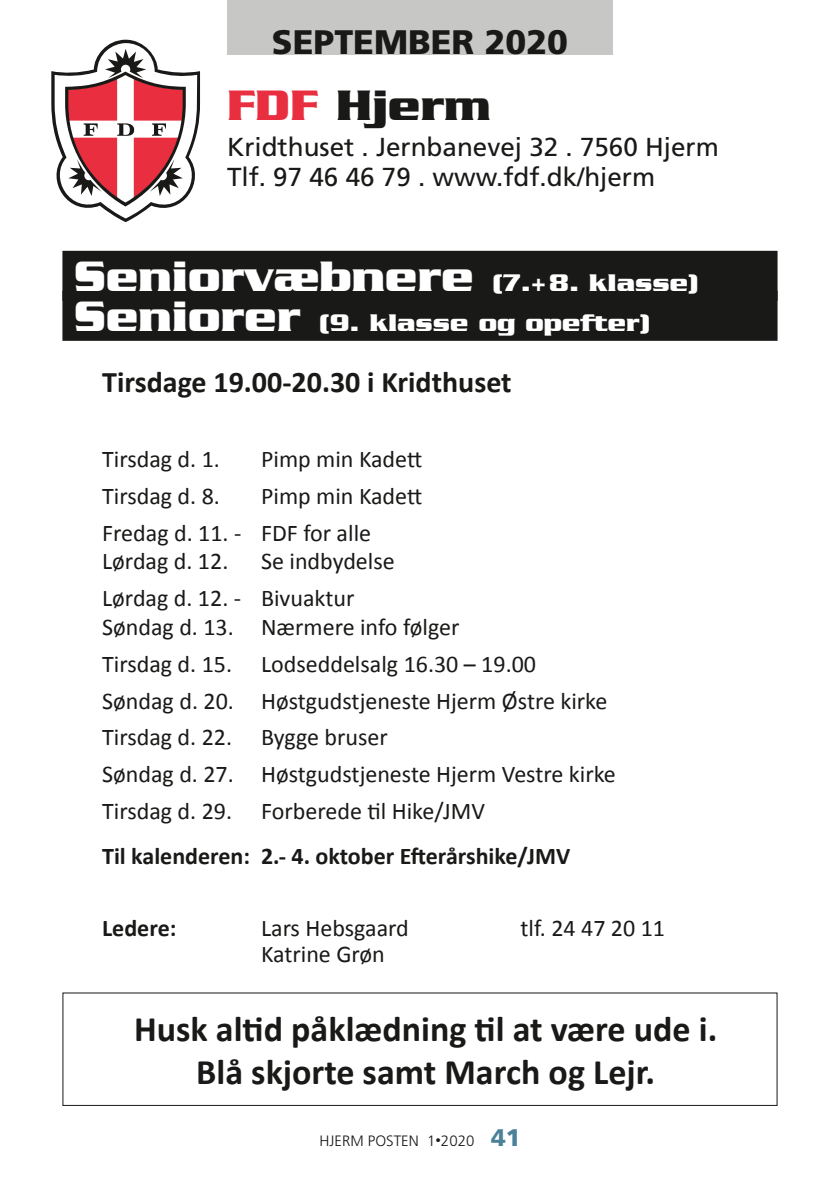
<style>
.page{position:relative;width:840px;height:1191px;background:#fff}
.page>*{position:absolute;margin:0;border:0;box-sizing:border-box;transform-origin:0 0}
.t1{font:700 46px "Serpentine";color:#fff}
.t2{font:700 46px "Serpentine";color:#191918}
.t3{font:700 36px/43.2px "Calibri";color:#191918;text-align:center}
.t4{font:900 34px "Frutiger LT Std";color:#191918}
.t5{font:700 30px "Calibri";color:#191918}
.t6{font:26px/30px "Frutiger LT Std";color:#191918}
.t7{font:700 26px "Serpentine";color:#fff}
.t8{font:24px/36.8px "Calibri";color:#191918}
.t9{font:700 24px "Calibri";color:#191918}
.t10{font:300 15px "Frutiger LT Std";color:#191918}
.s1{color:#e92f3f}
.s2{font-size:26px}
.s3{font-size:46px}
.s4{font-size:11px}
.s5{font-weight:900;font-size:24px;color:#4b8299}
</style>
<div class="page">
<svg style="left:51px;top:40px;width:149px;height:182px"></svg>
<div style="left:62px;top:251px;width:715px;height:50px;background:#191918"></div>
<div style="left:62px;top:291px;width:715px;height:50px;background:#191918"></div>
<div style="left:227px;top:0;width:385px;height:55px;background:#c7c7c6"></div>
<div style="left:62px;top:992px;width:715px;height:114px;border:1px solid #191918"></div>
<h3 class="t4" style="left:272px;top:21px;width:297px">SEPTEMBER 2020</h3>
<h1 class="t2" style="left:227px;top:79px;width:265px"><span class="s1">FDF</span> Hjerm</h1>
<p class="t6" style="left:227px;top:132px;width:493px">Kridthuset . Jernbanevej 32 . 7560 Hjerm<br>Tlf. 97 46 46 79 . www.fdf.dk/hjerm</p>
<h1 class="t1" style="left:74px;top:249px;width:626px">Seniorvæbnere <span class="s2">(7.+8. klasse)</span></h1>
<p class="t7" style="left:74px;top:307px;width:578px"><span class="s3">Seniorer</span> (9. klasse og opefter)</p>
<p class="t5" style="left:102px;top:364px;width:411px">Tirsdage 19.00-20.30 i Kridthuset</p>
<p class="t8" style="left:102px;top:439px;width:119px">Tirsdag d. 1.</p>
<p class="t8" style="left:261px;top:439px;width:163px">Pimp min Kadett</p>
<p class="t8" style="left:102px;top:476px;width:119px">Tirsdag d. 8.</p>
<p class="t8" style="left:102px;top:476px;width:321px;text-indent:159px">Pimp min Kadett<br>Fredag d. 11. - FDF for alle</p>
<p class="t8" style="left:102px;top:542px;width:128px">Lørdag d. 12.</p>
<p class="t8" style="left:102px;top:542px;width:294px;text-indent:159px">Se indbydelse<br>Lørdag d. 12. - Bivuaktur</p>
<p class="t8" style="left:102px;top:607px;width:515px">Søndag d. 13. Nærmere info følger<br>Tirsdag d. 15. Lodseddelsalg 16.30 – 19.00<br>Søndag d. 20. Høstgudstjeneste Hjerm Østre kirke Tirsdag d. 22. Bygge bruser<br>Søndag d. 27. Høstgudstjeneste Hjerm Vestre kirke Tirsdag d. 29. Forberede til Hike/JMV</p>
<p class="t9" style="left:102px;top:841px;width:469px">Til kalenderen: 2.- 4. oktober Efterårshike/JMV</p>
<p class="t9" style="left:102px;top:912px;width:76px">Ledere:</p>
<p class="t8" style="left:261px;top:908px;width:149px">Lars Hebsgaard</p>
<p class="t8" style="left:520px;top:908px;width:146px">tlf. 24 47 20 11</p>
<p class="t8" style="left:261px;top:934px;width:125px">Katrine Grøn</p>
<h2 class="t3" style="left:134px;top:1005px;width:584px">Husk altid påklædning til at være ude i.<br>Blå skjorte samt March og Lejr.</h2>
<p class="t10" style="left:319px;top:1132px;width:202px">HJERM POSTEN 1<span class="s4">•</span>2020 <span class="s5">41</span></p>
</div>
